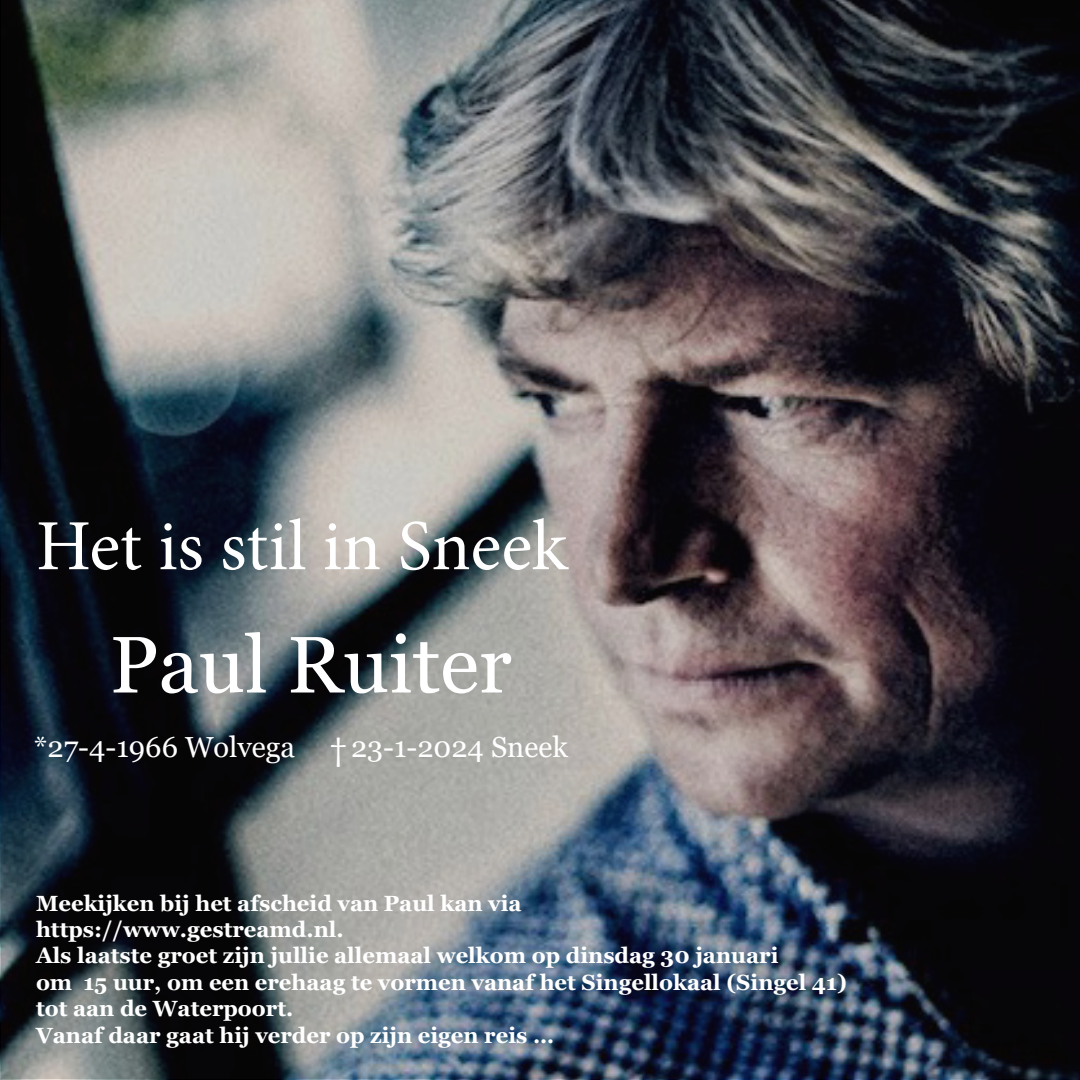
<style>
.page{position:relative;width:1080px;height:1080px;background:#fff}
.page>*{position:absolute;margin:0;border:0;box-sizing:border-box;transform-origin:0 0}
.t1{font:80px "Georgia";color:#fff}
.t2{font:72px "Minion Pro";letter-spacing:-.005em;color:#fff}
.t3{font:32px "Lato";color:#fff}
.t4{font:29px "Georgia";color:#fff}
.t5{font:700 22px/26.4px "Georgia";color:#fff}
</style>
<div class="page">
<img style="left:1px;top:0;width:1079px;height:1080px">
<p class="t2" style="left:36px;top:498px;width:533px">Het is stil in Sneek</p>
<p class="t1" style="left:110px;top:617px;width:403px">Paul Ruiter</p>
<p class="t4" style="left:34px;top:729px;width:263px">*27-4-1966 Wolvega</p>
<p class="t4" style="left:351px;top:729px;width:218px">23-1-2024 Sneek</p>
<p class="t3" style="left:329px;top:727px;width:20px">†</p>
<p class="t5" style="left:36px;top:890px;width:487px">Meekijken bij het afscheid van Paul kan via</p>
<p class="t5" style="left:36px;top:916px;width:309px">https://www.gestreamd.nl.</p>
<p class="t5" style="left:36px;top:943px;width:744px">Als laatste groet zijn jullie allemaal welkom op dinsdag 30 januari</p>
<p class="t5" style="left:36px;top:969px;width:812px">om 15 uur, om een erehaag te vormen vanaf het Singellokaal (Singel 41) tot aan de Waterpoort.</p>
<p class="t5" style="left:36px;top:1022px;width:519px">Vanaf daar gaat hij verder op zijn eigen reis …</p>
</div>
